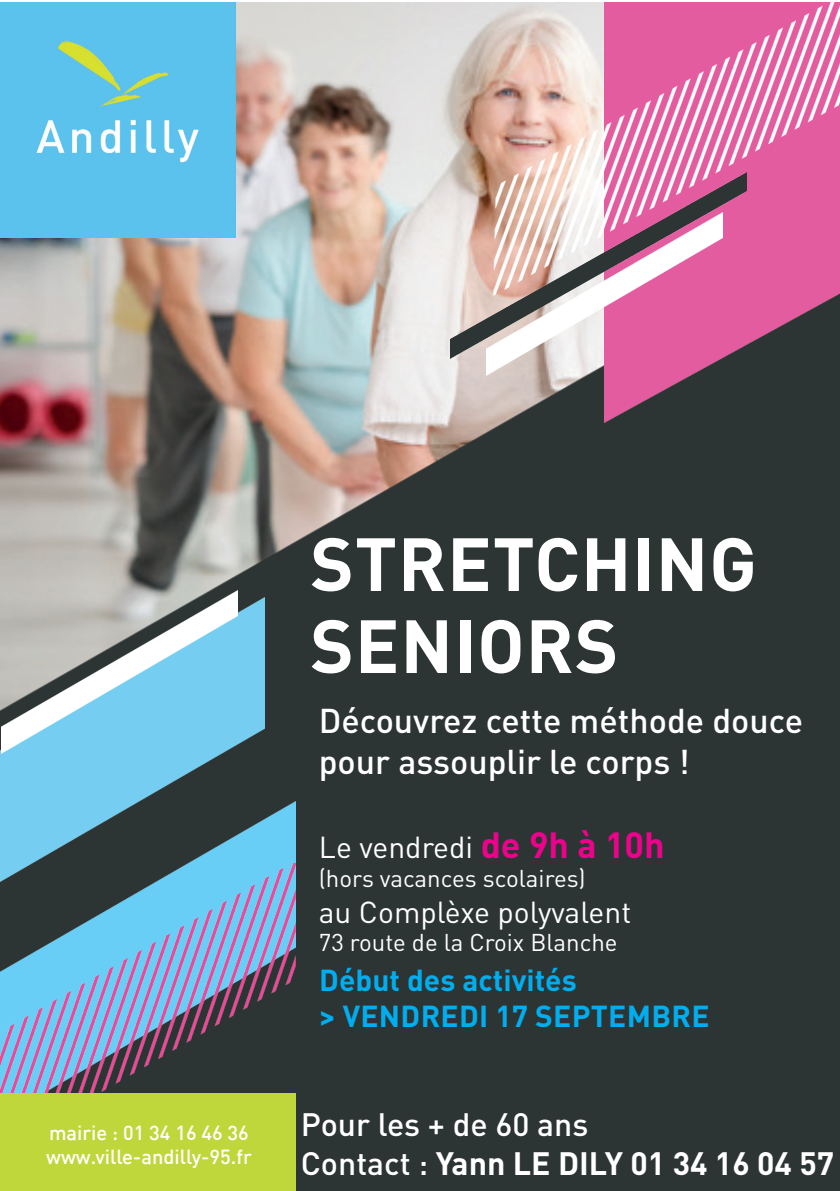
<style>
.page{position:relative;width:840px;height:1191px;background:#fff}
.page>*{position:absolute;margin:0;border:0;box-sizing:border-box;transform-origin:0 0}
.t1{font:700 74px/82px "DINOT";letter-spacing:.01em;color:#fff}
.t2{font:500 34px/40.8px "DINOT";color:#fff}
.t3{font:500 32px/38.4px "DINOT";color:#fff}
.t4{font:30px "DINOT";color:#fff}
.t5{font:700 30px/36px "DINOT";letter-spacing:.005em;color:#00aeef}
.t6{font:24px "DINOT";color:#fff}
.t7{font:500 20px/24px "DIN";color:#fff}
.s1{font-weight:700;font-size:36px;color:#ed028c}
.s2{font-weight:700}
</style>
<div class="page">
<img style="left:235px;top:2px;width:257px;height:227px">
<img style="left:0;top:229px;width:839px;height:962px">
<img style="left:604px;top:296px;width:235px;height:127px">
<div style="left:0;top:2px;width:235px;height:235px;background:#5bc2ee"></div>
<img style="left:0;top:597px;width:264px;height:204px">
<img style="left:0;top:801px;width:296px;height:63px">
<img style="left:0;top:864px;width:296px;height:229px">
<img style="left:450px;top:172px;width:295px;height:186px">
<img style="left:492px;top:2px;width:347px;height:294px">
<img style="left:486px;top:212px;width:235px;height:163px">
<img style="left:2px;top:590px;width:235px;height:163px">
<div style="left:0;top:1093px;width:296px;height:98px;background:#c0d73b"></div>
<p class="t7" style="left:46px;top:1119px;width:207px">mairie : 01 34 16 46 36 www.ville-andilly-95.fr</p>
<h1 class="t1" style="left:310px;top:520px;width:447px">STRETCHING<br>SENIORS</h1>
<p class="t2" style="left:318px;top:699px;width:485px">Découvrez cette méthode douce pour assouplir le corps !</p>
<p class="t4" style="left:318px;top:826px;width:347px">Le vendredi <span class="s1">de 9h à 10h</span></p>
<p class="t6" style="left:318px;top:861px;width:268px">(hors vacances scolaires)</p>
<p class="t4" style="left:318px;top:891px;width:314px">au Complèxe polyvalent</p>
<p class="t6" style="left:318px;top:926px;width:300px">73 route de la Croix Blanche</p>
<p class="t5" style="left:319px;top:960px;width:391px">Début des activités<br>&gt; VENDREDI 17 SEPTEMBRE</p>
<p class="t3" style="left:301px;top:1104px;width:534px">Pour les + de 60 ans<br>Contact : <span class="s2">Yann LE DILY 01 34 16 04 57</span></p>
</div>
